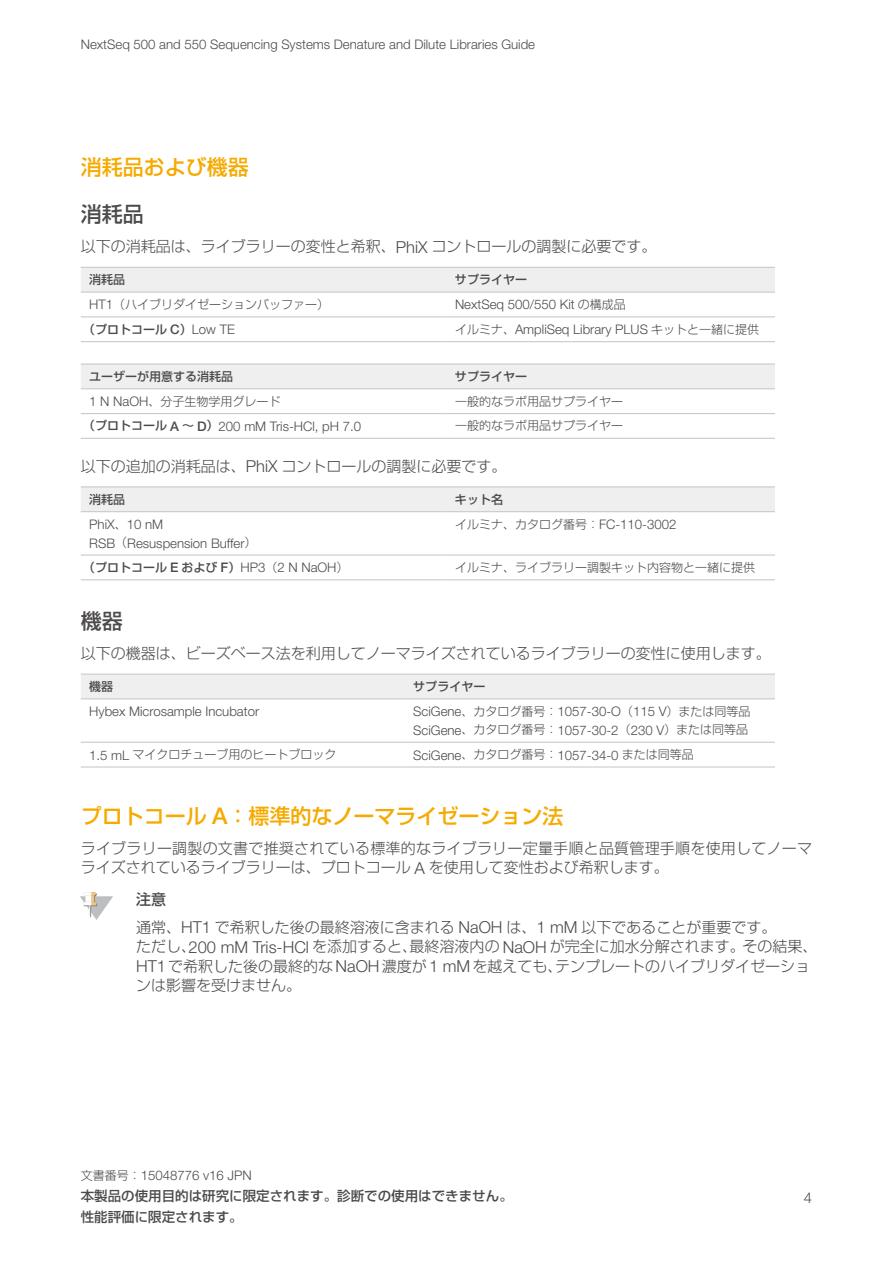
<style>
.page{position:relative;width:893px;height:1263px;background:#fff}
.page>*{position:absolute;margin:0;border:0;box-sizing:border-box;transform-origin:0 0}
.t1{font:500 21px "Shin Go Pro";color:#f6aa00}
.t2{font:500 21px "Shin Go Pro";color:#4d4a4a}
.t3{font:300 15px/19.5px "Shin Go Pro";color:#4d4a4a}
.t4{font:300 14.85px "Helvetica Neue LT Std";color:#4d4a4a}
.t5{font:500 13.5px/21px "Shin Go Pro";color:#4d4a4a}
.t6{font:300 13.2px/18.6px "Helvetica Neue LT Std";color:#4d4a4a}
.t7{font:300 12px "Shin Go Pro";color:#4d4a4a}
.t8{font:500 12px "Shin Go Pro";color:#4d4a4a}
.s1{font-family:"Helvetica Neue LT Std";font-size:16.5px}
.s2{font-family:"Helvetica Neue LT Std";font-size:13.2px}
.s3{font-family:"Shin Go Pro";font-size:12px}
.s4{font-family:"Helvetica Neue LT Std";font-weight:300;font-size:13.2px}
.s5{font-family:"Shin Go Pro";font-weight:500;font-size:12px}
.s6{font-weight:500}
.s7{font-weight:300}
.s8{font-family:"Helvetica Neue LT Std";font-size:23.1px}
</style>
<div class="page">
<div style="left:81px;top:268px;width:694px;height:24px;background:#efeff0"></div>
<hr style="left:81px;top:267px;width:365px;height:1px;background:#c9cacb">
<hr style="left:446px;top:267px;width:329px;height:1px;background:#c9cacb">
<hr style="left:81px;top:292px;width:365px;height:1px;background:#c9cacb">
<hr style="left:446px;top:292px;width:329px;height:1px;background:#c9cacb">
<hr style="left:81px;top:316px;width:365px;height:1px;background:#c9cacb">
<hr style="left:446px;top:316px;width:329px;height:1px;background:#c9cacb">
<hr style="left:81px;top:341px;width:365px;height:1px;background:#c9cacb">
<hr style="left:446px;top:341px;width:329px;height:1px;background:#c9cacb">
<div style="left:81px;top:365px;width:694px;height:23px;background:#efeff0"></div>
<hr style="left:81px;top:363px;width:365px;height:2px;background:#c9cacb">
<hr style="left:446px;top:363px;width:329px;height:2px;background:#c9cacb">
<hr style="left:81px;top:388px;width:365px;height:1px;background:#c9cacb">
<hr style="left:446px;top:388px;width:329px;height:1px;background:#c9cacb">
<hr style="left:81px;top:413px;width:365px;height:1px;background:#c9cacb">
<hr style="left:446px;top:413px;width:329px;height:1px;background:#c9cacb">
<hr style="left:81px;top:438px;width:365px;height:1px;background:#c9cacb">
<hr style="left:446px;top:438px;width:329px;height:1px;background:#c9cacb">
<div style="left:81px;top:487px;width:694px;height:24px;background:#efeff0"></div>
<hr style="left:81px;top:486px;width:365px;height:1px;background:#c9cacb">
<hr style="left:446px;top:486px;width:329px;height:1px;background:#c9cacb">
<hr style="left:81px;top:511px;width:365px;height:1px;background:#c9cacb">
<hr style="left:446px;top:511px;width:329px;height:1px;background:#c9cacb">
<hr style="left:81px;top:554px;width:365px;height:2px;background:#c9cacb">
<hr style="left:446px;top:554px;width:329px;height:2px;background:#c9cacb">
<hr style="left:81px;top:579px;width:365px;height:1px;background:#c9cacb">
<hr style="left:446px;top:579px;width:329px;height:1px;background:#c9cacb">
<div style="left:81px;top:675px;width:694px;height:23px;background:#efeff0"></div>
<hr style="left:81px;top:673px;width:324px;height:2px;background:#c9cacb">
<hr style="left:405px;top:673px;width:370px;height:2px;background:#c9cacb">
<hr style="left:81px;top:698px;width:324px;height:1px;background:#c9cacb">
<hr style="left:405px;top:698px;width:370px;height:1px;background:#c9cacb">
<hr style="left:81px;top:742px;width:324px;height:1px;background:#c9cacb">
<hr style="left:405px;top:742px;width:370px;height:1px;background:#c9cacb">
<hr style="left:81px;top:766px;width:324px;height:1px;background:#c9cacb">
<hr style="left:405px;top:766px;width:370px;height:1px;background:#c9cacb">
<img style="left:81px;top:892px;width:31px;height:27px">
<p class="t6" style="left:81px;top:35px;width:456px">NextSeq 500 and 550 Sequencing Systems Denature and Dilute Libraries Guide</p>
<h1 class="t1" style="left:81px;top:150px;width:170px">消耗品および機器</h1>
<h1 class="t2" style="left:81px;top:197px;width:64px">消耗品</h1>
<p class="t3" style="left:81px;top:235px;width:577px">以下の消耗品は、ライブラリーの変性と希釈、<span class="s1">PhiX</span> コントロールの調製に必要です。</p>
<p class="t8" style="left:89px;top:270px;width:37px">消耗品</p>
<p class="t8" style="left:455px;top:270px;width:73px">サプライヤー</p>
<p class="t7" style="left:89px;top:295px;width:241px"><span class="s2">HT1</span>（ハイブリダイゼーションバッファー）</p>
<p class="t6" style="left:455px;top:295px;width:172px">NextSeq 500/550 Kit <span class="s3">の構成品</span></p>
<p class="t8" style="left:83px;top:319px;width:153px">（プロトコール <span class="s2">C</span>）<span class="s4">Low TE</span></p>
<p class="t6" style="left:455px;top:320px;width:305px"><span class="s3">イルミナ、</span>AmpliSeq Library PLUS <span class="s3">キットと一緒に提供</span></p>
<p class="t8" style="left:89px;top:367px;width:145px">ユーザーが用意する消耗品</p>
<p class="t8" style="left:455px;top:367px;width:73px">サプライヤー</p>
<p class="t7" style="left:89px;top:391px;width:193px"><span class="s2">1 N NaOH</span>、分子生物学用グレード</p>
<p class="t7" style="left:455px;top:391px;width:169px">一般的なラボ用品サプライヤー</p>
<p class="t6" style="left:83px;top:417px;width:279px"><span class="s5">（プロトコール</span> <span class="s6">A</span> <span class="s5">～</span> <span class="s6">D</span><span class="s5">）</span>200 mM Tris-HCl, pH 7.0</p>
<p class="t7" style="left:455px;top:416px;width:169px">一般的なラボ用品サプライヤー</p>
<p class="t3" style="left:81px;top:454px;width:427px">以下の追加の消耗品は、<span class="s1">PhiX</span> コントロールの調製に必要です。</p>
<p class="t8" style="left:89px;top:489px;width:37px">消耗品</p>
<p class="t8" style="left:455px;top:489px;width:49px">キット名</p>
<p class="t6" style="left:89px;top:515px;width:169px">PhiX<span class="s3">、</span>10 nM<br>RSB<span class="s3">（</span>Resuspension Buffer<span class="s3">）</span></p>
<p class="t7" style="left:455px;top:514px;width:223px">イルミナ、カタログ番号：<span class="s2">FC-110-3002</span></p>
<p class="t8" style="left:83px;top:558px;width:267px">（プロトコール <span class="s2">E</span> および <span class="s2">F</span>）<span class="s4">HP3</span><span class="s7">（</span><span class="s4">2 N NaOH</span><span class="s7">）</span></p>
<p class="t7" style="left:455px;top:558px;width:301px">イルミナ、ライブラリー調製キット内容物と一緒に提供</p>
<h1 class="t2" style="left:81px;top:604px;width:43px">機器</h1>
<p class="t3" style="left:81px;top:642px;width:692px">以下の機器は、ビーズベース法を利用してノーマライズされているライブラリーの変性に使用します。</p>
<p class="t8" style="left:89px;top:677px;width:25px">機器</p>
<p class="t8" style="left:413px;top:677px;width:73px">サプライヤー</p>
<p class="t6" style="left:89px;top:702px;width:171px">Hybex Microsample Incubator</p>
<p class="t6" style="left:413px;top:702px;width:339px">SciGene<span class="s3">、カタログ番号：</span>1057-30-O<span class="s3">（</span>115 V<span class="s3">）または同等品<br></span>SciGene<span class="s3">、カタログ番号：</span>1057-30-2<span class="s3">（</span>230 V<span class="s3">）または同等品</span></p>
<p class="t7" style="left:89px;top:745px;width:249px"><span class="s2">1.5 mL</span> マイクロチューブ用のヒートブロック</p>
<p class="t6" style="left:413px;top:745px;width:282px">SciGene<span class="s3">、カタログ番号：</span>1057-34-0 <span class="s3">または同等品</span></p>
<h1 class="t1" style="left:81px;top:798px;width:484px">プロトコール <span class="s8">A</span>：標準的なノーマライゼーション法</h1>
<p class="t3" style="left:81px;top:836px;width:733px">ライブラリー調製の文書で推奨されている標準的なライブラリー定量手順と品質管理手順を使用してノーマライズされているライブラリーは、プロトコール <span class="s1">A</span> を使用して変性および希釈します。</p>
<p class="t3" style="left:136px;top:884px;width:642px;line-height:27.8px"><span class="s6">注意<br></span>通常、<span class="s1">HT1</span> で希釈した後の最終溶液に含まれる <span class="s1">NaOH</span> は、<span class="s1">1 mM</span> 以下であることが重要です。</p>
<p class="t3" style="left:136px;top:935px;width:683px">ただし、<span class="s1">200 mM Tris-HCl</span> を添加すると、最終溶液内の <span class="s1">NaOH</span> が完全に加水分解されます。その結果、<br><span class="s1">HT1</span>で希釈した後の最終的な<span class="s1">NaOH</span>濃度が<span class="s1">1 mM</span>を越えても、テンプレートのハイブリダイゼーションは影響を受けません。</p>
<p class="t6" style="left:81px;top:1166px;width:173px"><span class="s3">文書番号：</span>15048776 v16 JPN</p>
<p class="t5" style="left:81px;top:1184px;width:434px">本製品の使用目的は研究に限定されます。診断での使用はできません。性能評価に限定されます。</p>
<p class="t4" style="left:804px;top:1188px;width:10px">4</p>
</div>
